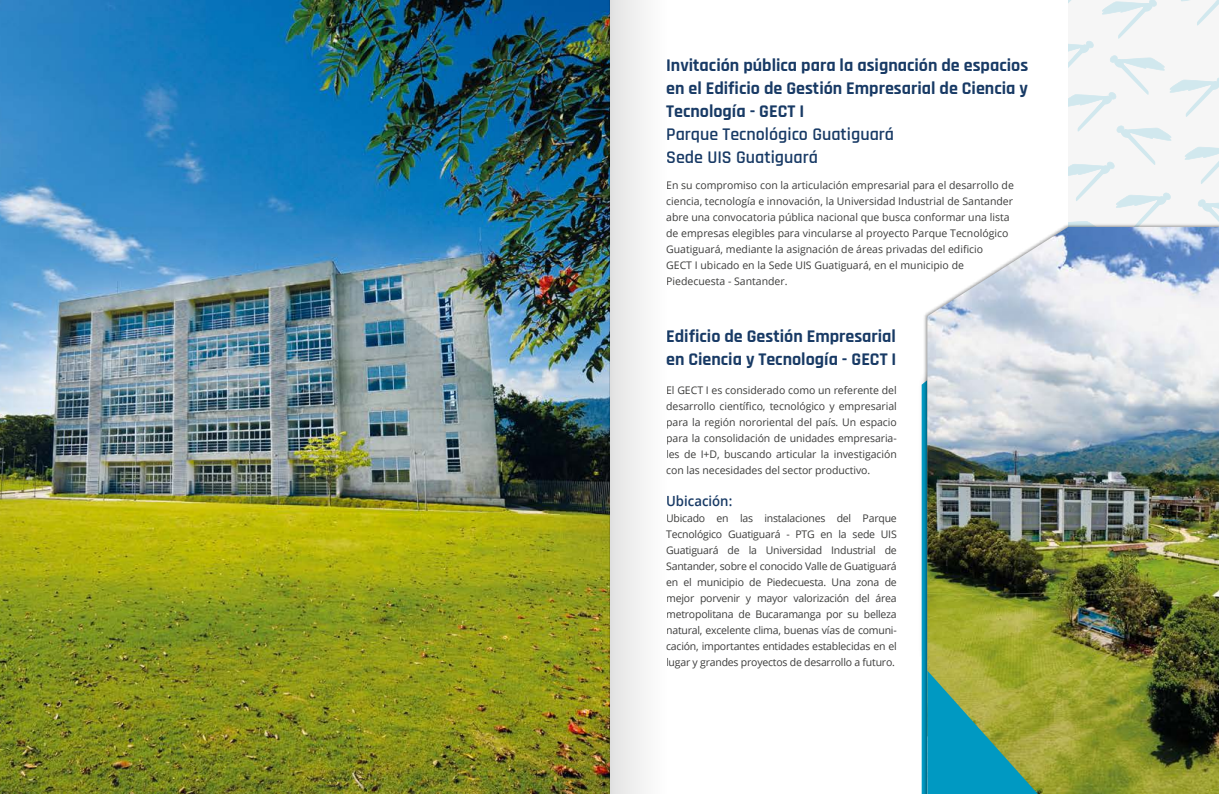
<style>
.page{position:relative;width:1219px;height:794px;background:#fff}
.page>*{position:absolute;margin:0;border:0;box-sizing:border-box;transform-origin:0 0}
.t1{font:700 18px/23px "Rajdhani";color:#183a65}
.t2{font:600 18px/23px "Rajdhani";color:#183a65}
.t3{font:600 14px "Open Sans";color:#183a65;scale:.94 1}
.t4{font:10.5px/16px "Open Sans";color:#3c3c3b;text-align:justify}
</style>
<div class="page">
<img style="left:921px;top:0;width:298px;height:794px">
<img style="left:927px;top:227px;width:292px;height:567px">
<img style="left:922px;top:380px;width:116px;height:414px">
<img style="left:0;top:0;width:609px;height:794px">
<div style="left:609px;top:0;width:57px;height:794px;background:linear-gradient(to right,#e2e2e2,#fff)"></div>
<h1 class="t1" style="left:666px;top:54px;width:364px;text-align:justify">Invitación pública para la asignación de espacios en el Edificio de Gestión Empresarial de Ciencia y Tecnología - GECT I</h1>
<h1 class="t2" style="left:666px;top:123px;width:229px">Parque Tecnológico Guatiguará<br>Sede UIS Guatiguará</h1>
<p class="t4" style="left:666px;top:177px;width:349px;text-align:left">En su compromiso con la articulación empresarial para el desarrollo de ciencia, tecnología e innovación, la Universidad Industrial de Santander abre una convocatoria pública nacional que busca conformar una lista de empresas elegibles para vincularse al proyecto Parque Tecnológico Guatiguará, mediante la asignación de áreas privadas del edificio<br>GECT I ubicado en la Sede UIS Guatiguará, en el municipio de Piedecuesta - Santander.</p>
<h1 class="t1" style="left:666px;top:325px;width:232px">Edificio de Gestión Empresarial en Ciencia y Tecnología - GECT I</h1>
<p class="t4" style="left:666px;top:382px;width:232px">El GECT I es considerado como un referente del desarrollo científico, tecnológico y empresarial para la región nororiental del país. Un espacio para la consolidación de unidades empresaria&shy;les de I+D, buscando articular la investigación con las necesidades del sector productivo.</p>
<h2 class="t3" style="left:666px;top:491px;width:72px">Ubicación:</h2>
<p class="t4" style="left:666px;top:510px;width:232px">Ubicado en las instalaciones del Parque Tecnológico Guatiguará - PTG en la sede UIS Guatiguará de la Universidad Industrial de Santander, sobre el conocido Valle de Guatiguará en el municipio de Piedecuesta. Una zona de mejor porvenir y mayor valorización del área metropolitana de Bucaramanga por su belleza natural, excelente clima, buenas vías de comuni&shy;cación, importantes entidades establecidas en el lugar y grandes proyectos de desarrollo a futuro.</p>
</div>
